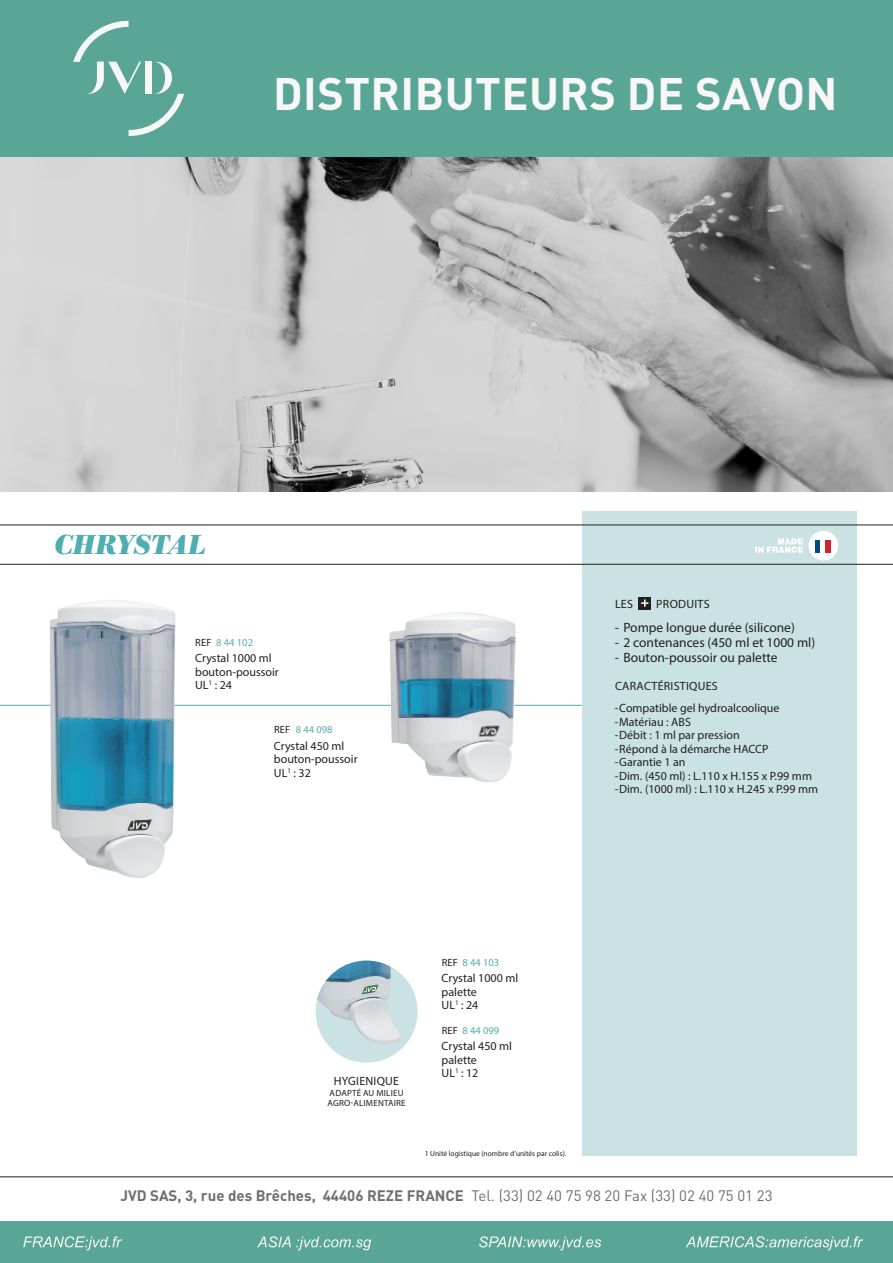
<style>
.page{position:relative;width:893px;height:1263px;background:#fff}
.page>*{position:absolute;margin:0;border:0;box-sizing:border-box;transform-origin:0 0}
.TITRE_TETIERE{font:700 45px "DIN Pro";letter-spacing:.01em;color:#f7f7f7}
.t1{font:italic 700 28.35px "Bodoni Ant T";letter-spacing:-.01em;color:#51aeb0}
.t2{font:700 15px "DIN Pro";color:#6e6e6e}
.t3{font:13.5px "Myriad Pro";color:#231f20}
.REFERENCE_-_TXT_SOUS{font:12px/13.5px "Myriad Pro";color:#231f20}
.PRODUIT_-_CARACTERIS{font:12px "Myriad Pro";letter-spacing:.02em;color:#231f20}
.ZOOM_-_TITRE{font:12px "Myriad Pro";letter-spacing:.02em;color:#231f20}
.REFERENCE{font:10.5px "Myriad Pro";color:#51aeb0}
.REFERENCE_MAIGRE{font:10.5px "Myriad Pro";color:#231f20}
.ZOOM_-_TEXTE{font:9px "Myriad Pro";letter-spacing:.02em;color:#231f20}
.RENVOI_ITALIQUE{font:7.5px "Myriad Pro";color:#231f20}
.s1{color:#231f20}
.s2{font-weight:400}
</style>
<div class="page">
<div style="left:582px;top:511px;width:274px;height:645px;background:#cae2e3"></div>
<img style="left:0;top:156px;width:893px;height:335px">
<div style="left:808px;top:531px;width:30px;height:29px;background:#fff;border-radius:50%"></div>
<div style="left:816px;top:540px;width:5px;height:13px;background:#004986"></div>
<div style="left:825px;top:540px;width:6px;height:13px;background:#d1232a"></div>
<svg style="left:755px;top:538px;width:48px;height:15px"></svg>
<div style="left:0;top:1221px;width:893px;height:42px;background:#59a696"></div>
<svg style="left:257px;top:1236px;width:114px;height:14px"></svg>
<svg style="left:479px;top:1236px;width:122px;height:14px"></svg>
<svg style="left:686px;top:1236px;width:177px;height:14px"></svg>
<svg style="left:23px;top:1236px;width:99px;height:14px"></svg>
<hr style="left:0;top:1176px;width:893px;height:1px;background:#231f20">
<div style="left:0;top:0;width:893px;height:156px;background:#59a696"></div>
<svg style="left:73px;top:21px;width:111px;height:115px"></svg>
<hr style="left:0;top:564px;width:893px;height:1px;background:#231f20">
<hr style="left:0;top:525px;width:893px;height:1px;background:#231f20">
<hr style="left:0;top:705px;width:582px;height:1px;background:#51aeb0">
<svg style="left:316px;top:960px;width:102px;height:103px;background:#aec9d1"></svg>
<img style="left:317px;top:998px;width:85px;height:46px">
<img style="left:389px;top:612px;width:127px;height:170px">
<img style="left:50px;top:600px;width:126px;height:278px">
<div style="left:638px;top:597px;width:13px;height:13px;background:#231f20"></div>
<svg style="left:641px;top:599px;width:7px;height:8px"></svg>
<p class="TITRE_TETIERE" style="left:273px;top:63px;width:566px">DISTRIBUTEURS DE SAVON</p>
<p class="t1" style="left:54px;top:528px;width:153px">CHRYSTAL</p>
<p class="REFERENCE" style="left:195px;top:636px;width:59px"><span class="s1">REF</span> 8 44 102</p>
<p class="REFERENCE_-_TXT_SOUS" style="left:195px;top:651px;width:85px">Crystal 1000 ml bouton-poussoir<br>UL<sup>1</sup> : 24</p>
<p class="REFERENCE_MAIGRE" style="left:274px;top:723px;width:18px">REF</p>
<p class="REFERENCE" style="left:296px;top:723px;width:38px">8 44 098</p>
<p class="REFERENCE_-_TXT_SOUS" style="left:274px;top:739px;width:72px">Crystal 450 ml</p>
<p class="REFERENCE_-_TXT_SOUS" style="left:274px;top:752px;width:85px">bouton-poussoir</p>
<p class="REFERENCE_-_TXT_SOUS" style="left:274px;top:766px;width:38px">UL<sup>1</sup> : 32</p>
<p class="PRODUIT_-_CARACTERIS" style="left:615px;top:597px;width:19px">LES</p>
<p class="PRODUIT_-_CARACTERIS" style="left:656px;top:597px;width:55px">PRODUITS</p>
<p class="t3" style="left:615px;top:619px;width:181px">- Pompe longue durée (silicone)</p>
<p class="t3" style="left:615px;top:634px;width:202px">- 2 contenances (450 ml et 1000 ml)</p>
<p class="t3" style="left:615px;top:649px;width:164px">- Bouton-poussoir ou palette</p>
<p class="PRODUIT_-_CARACTERIS" style="left:615px;top:679px;width:104px">CARACTÉRISTIQUES</p>
<p class="REFERENCE_-_TXT_SOUS" style="left:615px;top:701px;width:166px">-Compatible gel hydroalcoolique</p>
<p class="REFERENCE_-_TXT_SOUS" style="left:615px;top:715px;width:78px">-Matériau : ABS</p>
<p class="REFERENCE_-_TXT_SOUS" style="left:615px;top:728px;width:126px">-Débit : 1 ml par pression</p>
<p class="REFERENCE_-_TXT_SOUS" style="left:615px;top:742px;width:155px">-Répond à la démarche HACCP</p>
<p class="REFERENCE_-_TXT_SOUS" style="left:615px;top:755px;width:72px">-Garantie 1 an</p>
<p class="REFERENCE_-_TXT_SOUS" style="left:615px;top:769px;width:199px">-Dim. (450 ml) : L.110 x H.155 x P.99 mm</p>
<p class="REFERENCE_-_TXT_SOUS" style="left:615px;top:782px;width:205px">-Dim. (1000 ml) : L.110 x H.245 x P.99 mm</p>
<p class="ZOOM_-_TITRE" style="left:334px;top:1074px;width:67px">HYGIENIQUE</p>
<p class="ZOOM_-_TEXTE" style="left:330px;top:1087px;width:75px">ADAPTÉ AU MILIEU</p>
<p class="ZOOM_-_TEXTE" style="left:328px;top:1097px;width:79px">AGRO-ALIMENTAIRE</p>
<p class="REFERENCE" style="left:442px;top:956px;width:59px"><span class="s1">REF</span> 8 44 103</p>
<p class="REFERENCE_-_TXT_SOUS" style="left:442px;top:971px;width:78px">Crystal 1000 ml palette</p>
<p class="REFERENCE_-_TXT_SOUS" style="left:442px;top:998px;width:38px">UL<sup>1</sup> : 24</p>
<p class="REFERENCE_-_TXT_SOUS" style="left:442px;top:1039px;width:72px">Crystal 450 ml palette</p>
<p class="REFERENCE_-_TXT_SOUS" style="left:442px;top:1066px;width:38px">UL<sup>1</sup> : 12</p>
<p class="REFERENCE" style="left:442px;top:1024px;width:59px"><span class="s1">REF</span> 8 44 099</p>
<p class="RENVOI_ITALIQUE" style="left:425px;top:1149px;width:143px">1 Unité logistique (nombre d’unités par colis).</p>
<p class="t2" style="left:120px;top:1186px;width:654px">JVD SAS, 3, rue des Brêches, 44406 REZE FRANCE <span class="s2">Tel. (33) 02 40 75 98 20 Fax (33) 02 40 75 01 23</span></p>
</div>
